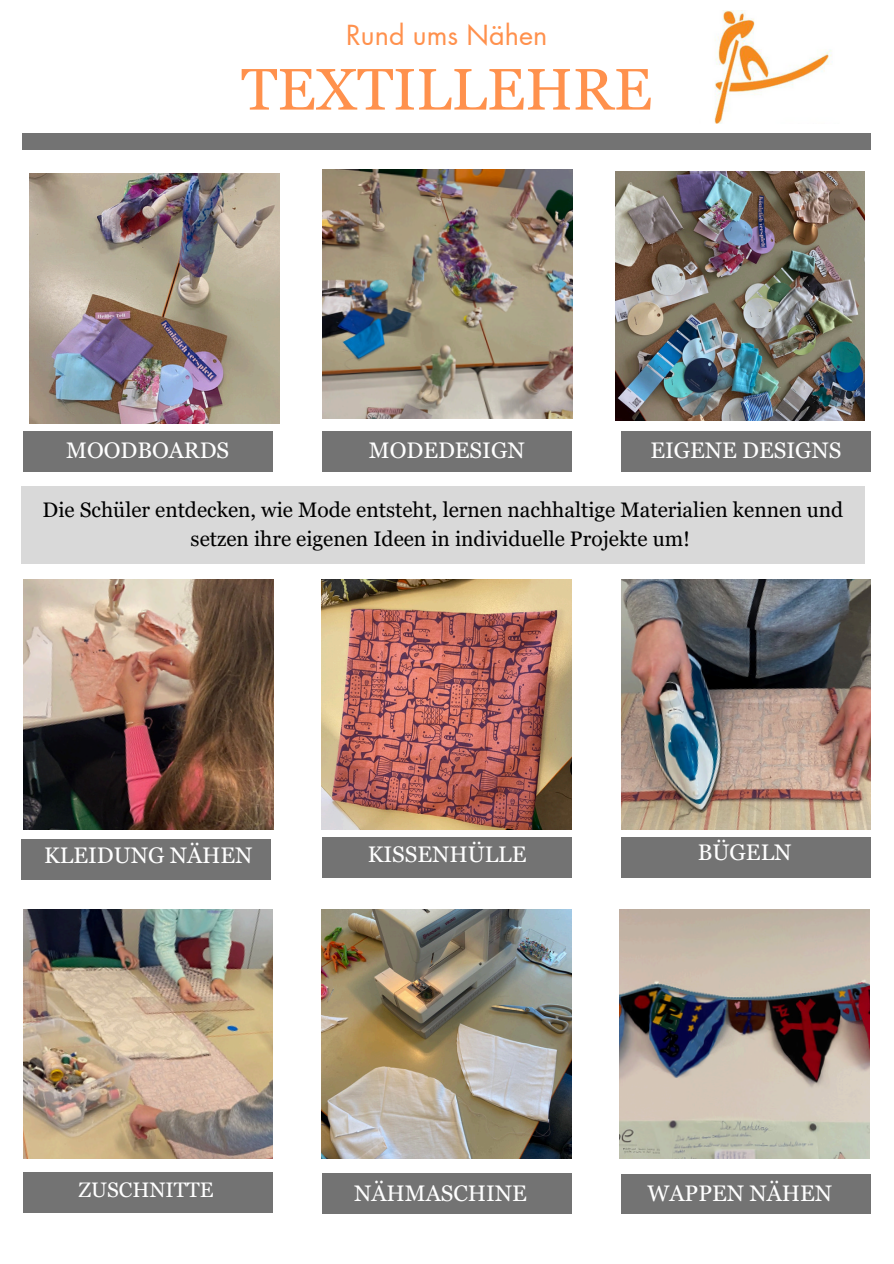
<style>
.page{position:relative;width:894px;height:1264px;background:#fff}
.page>*{position:absolute;margin:0;border:0;box-sizing:border-box;transform-origin:0 0}
.t1{font:58.5px "Georgia Pro";color:#ff914d}
.t2{font:27px "Futura LT Pro";color:#ff914d}
.t3{font:22.5px "Georgia Pro";color:#fff}
.t4{font:21px/29.2px "Georgia Pro";color:#000;text-align:center}
.t5{font:21px "Georgia Pro";color:#fff}
</style>
<div class="page">
<div style="left:23px;top:133px;width:847px;height:17px;background:#737373"></div>
<img style="left:30px;top:173px;width:249px;height:250px">
<img style="left:322px;top:169px;width:250px;height:249px">
<img style="left:24px;top:580px;width:249px;height:249px">
<div style="left:23px;top:431px;width:249px;height:40px;background:#737373"></div>
<div style="left:322px;top:431px;width:250px;height:40px;background:#737373"></div>
<div style="left:621px;top:431px;width:249px;height:40px;background:#737373"></div>
<img style="left:619px;top:909px;width:250px;height:249px">
<img style="left:322px;top:580px;width:249px;height:249px">
<img style="left:621px;top:580px;width:249px;height:249px">
<div style="left:21px;top:839px;width:250px;height:41px;background:#737373"></div>
<div style="left:322px;top:837px;width:249px;height:40px;background:#737373"></div>
<div style="left:621px;top:837px;width:250px;height:40px;background:#737373"></div>
<img style="left:23px;top:909px;width:250px;height:249px">
<img style="left:322px;top:909px;width:249px;height:249px">
<div style="left:24px;top:1172px;width:249px;height:40px;background:#737373"></div>
<div style="left:322px;top:1173px;width:250px;height:40px;background:#737373"></div>
<div style="left:621px;top:1174px;width:250px;height:39px;background:#737373"></div>
<img style="left:615px;top:171px;width:249px;height:250px">
<img style="left:714px;top:10px;width:118px;height:114px">
<div style="left:21px;top:486px;width:843px;height:78px;background:#d9d9d9"></div>
<p class="t2" style="left:346px;top:23px;width:202px">Rund ums Nähen</p>
<p class="t1" style="left:241px;top:56px;width:412px">TEXTILLEHRE</p>
<h3 class="t3" style="left:66px;top:437px;width:164px">MOODBOARDS</h3>
<h3 class="t3" style="left:369px;top:437px;width:157px">MODEDESIGN</h3>
<h3 class="t3" style="left:650px;top:437px;width:192px">EIGENE DESIGNS</h3>
<p class="t4" style="left:43px;top:494px;width:802px">Die Schüler entdecken, wie Mode entsteht, lernen nachhaltige Materialien kennen und setzen ihre eigenen Ideen in individuelle Projekte um!</p>
<p class="t3" style="left:44px;top:842px;width:210px">KLEIDUNG NÄHEN</p>
<h3 class="t3" style="left:367px;top:841px;width:160px">KISSENHÜLLE</h3>
<h3 class="t3" style="left:697px;top:839px;width:95px">BÜGELN</h3>
<h3 class="t5" style="left:79px;top:1178px;width:136px">ZUSCHNITTE</h3>
<p class="t3" style="left:354px;top:1179px;width:174px">NÄHMASCHINE</p>
<h3 class="t3" style="left:647px;top:1179px;width:186px">WAPPEN NÄHEN</h3>
<p class="t3" style="left:366px;top:1178px;width:185px">STEMPELDRUCK</p>
<h3 class="t3" style="left:79px;top:1187px;width:139px">EINKOCHEN</h3>
</div>
